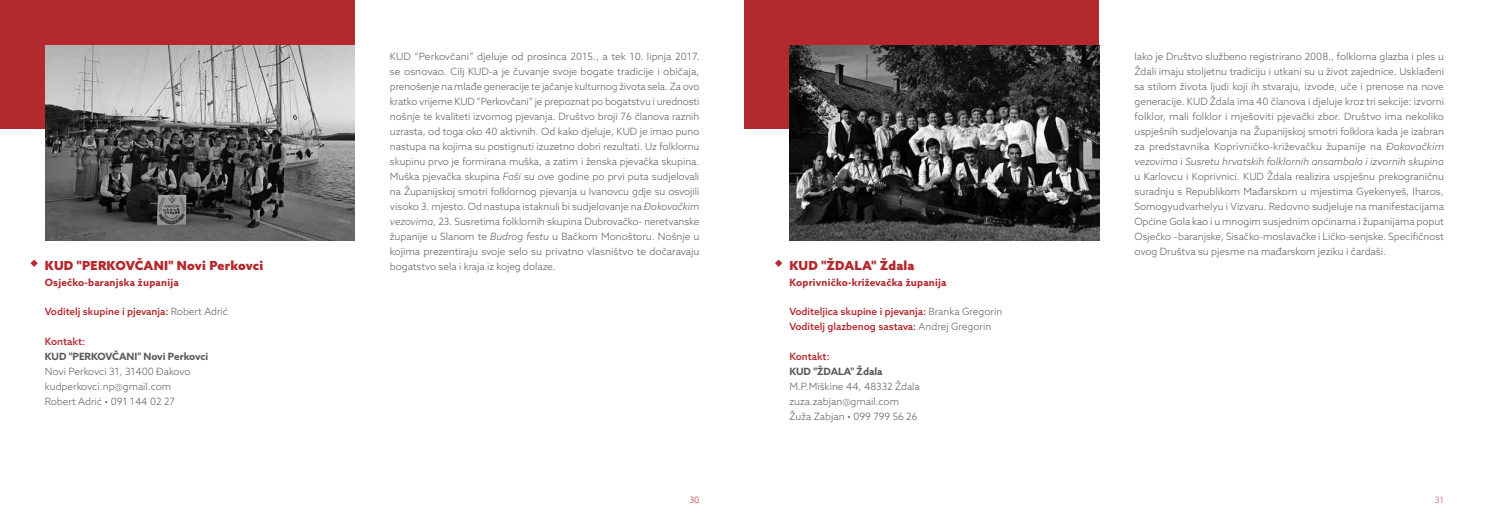
<style>
.page{position:relative;width:1489px;height:532px;background:#fff}
.page>*{position:absolute;margin:0;border:0;box-sizing:border-box;transform-origin:0 0}
.t1{font:900 12.5px "Azo Sans";letter-spacing:.02em;color:#b4292d}
.t2{font:300 10px/15px "Azo Sans";color:#58595b}
.t3{font:500 10px/15px "Azo Sans";color:#b4292d}
.t4{font:700 10px "Azo Sans";letter-spacing:.02em;color:#b4292d}
.t5{font:700 10px "Azo Sans";color:#58595b}
.t6{font:300 8.75px "Azo Sans";color:#b4292d}
.t7{font:300 8.75px "Azo Sans";color:#c35457}
.s1{font-weight:300;color:#58595b}
.s2{font-style:italic}
</style>
<div class="page">
<div style="left:0;top:0;width:354px;height:128px;background:#b4292d"></div>
<img style="left:45px;top:45px;width:309px;height:195px">
<svg style="left:30px;top:259px;width:8px;height:8px"></svg>
<div style="left:744px;top:0;width:354px;height:128px;background:#b4292d"></div>
<svg style="left:775px;top:259px;width:7px;height:8px"></svg>
<img style="left:789px;top:45px;width:309px;height:195px">
<p class="t1" style="left:45px;top:257px;width:220px">KUD "PERKOVČANI" Novi Perkovci</p>
<p class="t4" style="left:45px;top:276px;width:135px">Osječko-baranjska županija</p>
<p class="t3" style="left:45px;top:304px;width:185px">Voditelj skupine i pjevanja: <span class="s1">Robert Adrić</span></p>
<p class="t3" style="left:45px;top:334px;width:42px">Kontakt:</p>
<p class="t5" style="left:45px;top:350px;width:165px">KUD "PERKOVČANI" Novi Perkovci</p>
<p class="t2" style="left:45px;top:364px;width:147px">Novi Perkovci 31, 31400 Đakovo kudperkovci.np@gmail.com<br>Robert Adrić • 091 144 02 27</p>
<p class="t2" style="left:390px;top:49px;width:311px;text-align:justify">KUD “Perkovčani” djeluje od prosinca 2015., a tek 10. lipnja 2017. se osnovao. Cilj KUD-a je čuvanje svoje bogate tradicije i običaja, prenošenje na mlađe generacije te jačanje kulturnog života sela. Za ovo kratko vrijeme KUD “Perkovčani” je prepoznat po bogatstvu i urednosti nošnje te kvaliteti izvornog pjevanja. Društvo broji 76 članova raznih uzrasta, od toga oko 40 aktivnih. Od kako djeluje, KUD je imao puno nastupa na kojima su postignuti izuzetno dobri rezultati. Uz folklornu skupinu prvo je formirana muška, a zatim i ženska pjevačka skupina.<br>Muška pjevačka skupina <span class="s2">Faši</span> su ove godine po prvi puta sudjelovali na Županijskoj smotri folklornog pjevanja u Ivanovcu gdje su osvojili visoko 3. mjesto. Od nastupa istaknuli bi sudjelovanje na <span class="s2">Đakovačkim vezovima</span>, 23. Susretima folklornih skupina Dubrovačko- neretvanske županije u Slanom te <span class="s2">Budrog festu</span> u Bačkom Monoštoru. Nošnje u kojima prezentiraju svoje selo su privatno vlasništvo te dočaravaju bogatstvo sela i kraja iz kojeg dolaze.</p>
<p class="t1" style="left:789px;top:257px;width:127px">KUD "ŽDALA" Ždala</p>
<p class="t4" style="left:789px;top:276px;width:159px">Koprivničko-križevačka županija</p>
<p class="t3" style="left:789px;top:304px;width:214px">Voditeljica skupine i pjevanja: <span class="s1">Branka Gregorin<br></span>Voditelj glazbenog sastava: <span class="s1">Andrej Gregorin</span></p>
<p class="t3" style="left:789px;top:349px;width:42px">Kontakt:</p>
<p class="t5" style="left:789px;top:365px;width:95px">KUD "ŽDALA" Ždala</p>
<p class="t2" style="left:789px;top:379px;width:132px">M.P.Miškine 44, 48332 Ždala zuza.zabjan@gmail.com<br>Žuža Zabjan • 099 799 56 26</p>
<p class="t2" style="left:1134px;top:49px;width:311px;text-align:justify">Iako je Društvo službeno registrirano 2008., folklorna glazba i ples u Ždali imaju stoljetnu tradiciju i utkani su u život zajednice. Usklađeni sa stilom života ljudi koji ih stvaraju, izvode, uče i prenose na nove generacije. KUD Ždala ima 40 članova i djeluje kroz tri sekcije: izvorni folklor, mali folklor i mješoviti pjevački zbor. Društvo ima nekoliko uspješnih sudjelovanja na Županijskoj smotri folklora kada je izabran za predstavnika Koprivničko-križevačku županije na <span class="s2">Đakovačkim vezovima</span> i <span class="s2">Susretu hrvatskih folklornih ansambala i izvornih skupina </span>u Karlovcu i Koprivnici. KUD Ždala realizira uspješnu prekograničnu suradnju s Republikom Mađarskom u mjestima Gyekenyeš, Iharos, Somogyudvarhelyu i Vizvaru. Redovno sudjeluje na manifestacijama Općine Gola kao i u mnogim susjednim općinama i županijama poput Osječko –baranjske, Sisačko-moslavačke i Ličko-senjske. Specifičnost ovog Društva su pjesme na mađarskom jeziku i čardaši.</p>
<p class="t6" style="left:689px;top:494px;width:12px">30</p>
<p class="t7" style="left:1434px;top:494px;width:11px">31</p>
</div>
